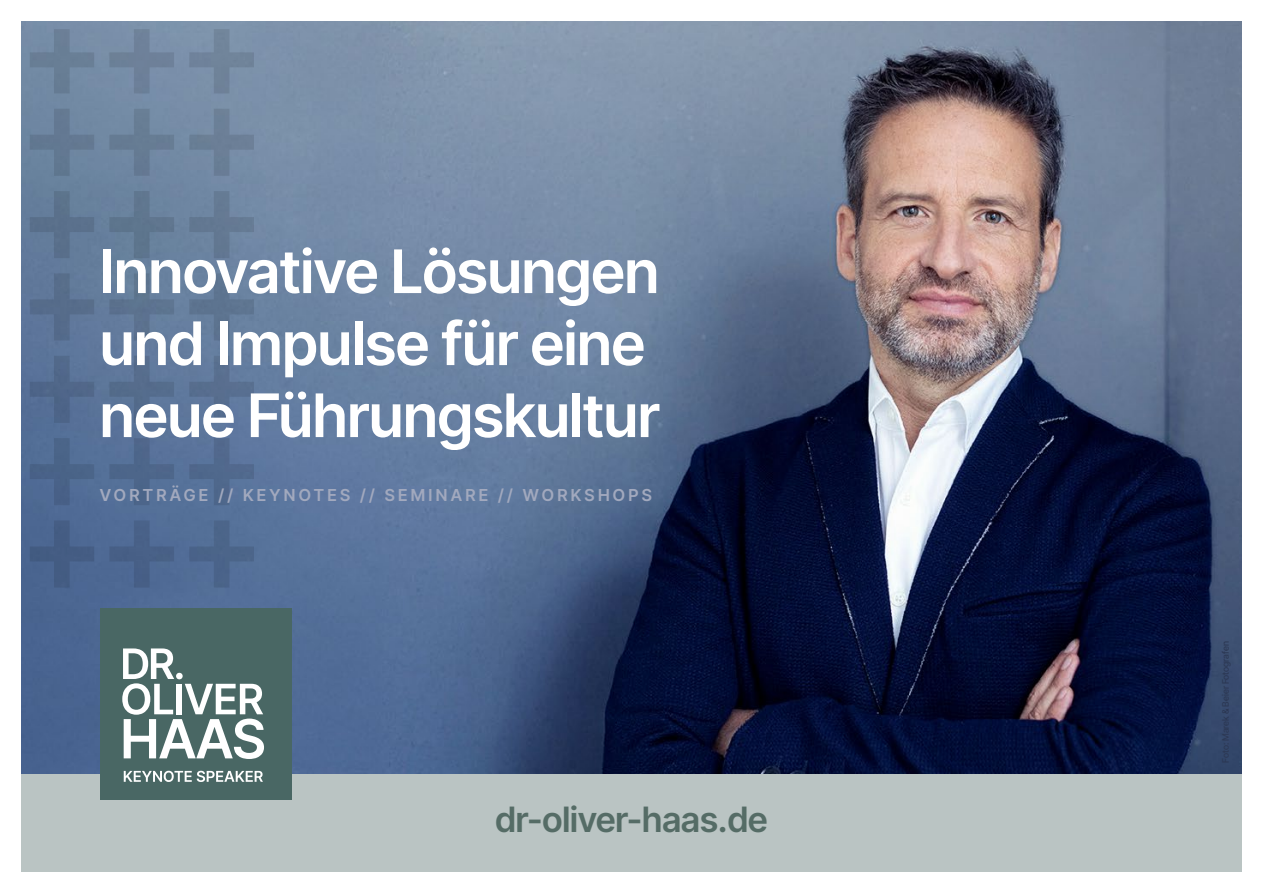
<style>
.page{position:relative;width:1263px;height:893px;background:#fff}
.page>*{position:absolute;margin:0;border:0;box-sizing:border-box;transform-origin:0 0}
.t1{font:600 60px/72px "Inter Tight";color:#fff}
.t2{font:600 34.95px "Inter Tight";color:#556c66}
.t3{font:600 16.5px "Inter Tight";letter-spacing:.2em;color:#a2a9be}
</style>
<div class="page">
<div style="left:21px;top:763px;width:1221px;height:109px;background:#bac4c3"></div>
<img style="left:21px;top:21px;width:1221px;height:753px">
<svg style="left:30px;top:29px;width:64px;height:64px;background:#6f859e"></svg>
<svg style="left:109px;top:29px;width:65px;height:64px;background:#7488a2"></svg>
<svg style="left:189px;top:29px;width:65px;height:64px;background:#768ba3"></svg>
<svg style="left:30px;top:109px;width:64px;height:67px;background:#68809a"></svg>
<svg style="left:109px;top:109px;width:65px;height:67px;background:#6c839d"></svg>
<svg style="left:189px;top:109px;width:65px;height:67px;background:#7186a0"></svg>
<svg style="left:30px;top:191px;width:64px;height:67px;background:#607894"></svg>
<svg style="left:109px;top:191px;width:65px;height:67px;background:#647c97"></svg>
<svg style="left:189px;top:191px;width:65px;height:67px;background:#6a809c"></svg>
<svg style="left:30px;top:273px;width:64px;height:68px;background:#5b7394"></svg>
<svg style="left:109px;top:273px;width:65px;height:68px;background:#627a98"></svg>
<svg style="left:189px;top:273px;width:65px;height:68px;background:#637b99"></svg>
<svg style="left:30px;top:356px;width:64px;height:67px;background:#546c91"></svg>
<svg style="left:109px;top:356px;width:65px;height:67px;background:#5a7295"></svg>
<svg style="left:189px;top:356px;width:65px;height:67px;background:#5d7598"></svg>
<svg style="left:30px;top:438px;width:64px;height:67px;background:#4e6990"></svg>
<svg style="left:109px;top:438px;width:65px;height:67px;background:#526c93"></svg>
<svg style="left:189px;top:438px;width:65px;height:67px;background:#556f95"></svg>
<svg style="left:30px;top:520px;width:64px;height:68px;background:#48628b"></svg>
<svg style="left:109px;top:520px;width:65px;height:68px;background:#4c668f"></svg>
<svg style="left:189px;top:520px;width:65px;height:68px;background:#506a92"></svg>
<div style="left:100px;top:608px;width:191px;height:191px;background:#496764"></div>
<svg style="left:122px;top:648px;width:142px;height:111px"></svg>
<svg style="left:124px;top:771px;width:139px;height:11px"></svg>
<p class="t1" style="left:100px;top:234px;width:561px">Innovative Lösungen und Impulse für eine neue Führungskultur</p>
<p class="t3" style="left:100px;top:483px;width:553px">VORTRÄGE // KEYNOTES // SEMINARE // WORKSHOPS</p>
<p class="t2" style="left:495px;top:794px;width:274px">dr-oliver-haas.de</p>
</div>
